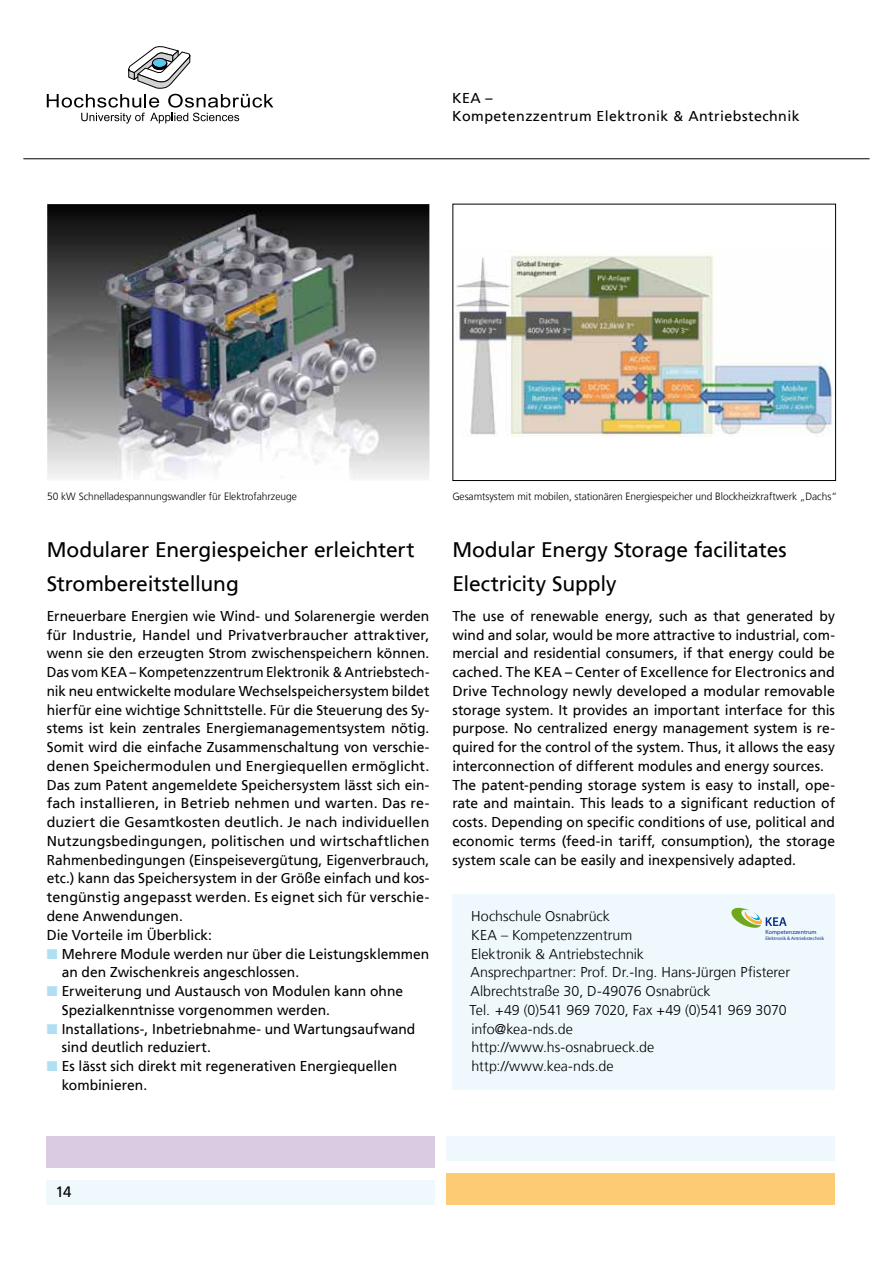
<style>
.page{position:relative;width:893px;height:1263px;background:#fff}
.page>*{position:absolute;margin:0;border:0;box-sizing:border-box;transform-origin:0 0}
.t1{font:21px/33.9px "NDS Frutiger";letter-spacing:-.01em;color:#000}
.t2{font:15px "NDS Frutiger";color:#000}
.t3{font:14.25px/18.8px "NDS Frutiger";color:#000}
.t4{font:300 14.25px/18.8px "NDS Frutiger";color:#000}
.t5{font:14.25px/18px "NDS Frutiger";letter-spacing:.03em;color:#000}
.t6{font:300 10.5px "NDS Frutiger";letter-spacing:-.005em;color:#000}
.t7{font:6px "Myriad Pro";letter-spacing:.01em;color:#0c3183}
.t8{font:4.95px "Myriad Pro";letter-spacing:.005em;color:#0c3183}
.s1{color:#b0dff5}
</style>
<div class="page">
<div style="left:47px;top:1180px;width:388px;height:24px;background:#eff8fd"></div>
<div style="left:47px;top:1136px;width:388px;height:32px;background:#dacbe2"></div>
<div style="left:446px;top:1136px;width:388px;height:25px;background:#eff8fd"></div>
<div style="left:446px;top:1173px;width:388px;height:31px;background:#fccb74"></div>
<hr style="left:23px;top:158px;width:847px;height:1px;background:#000">
<div style="left:452px;top:894px;width:382px;height:196px;background:#eff8fd"></div>
<img style="left:47px;top:204px;width:382px;height:275px">
<img style="left:455px;top:255px;width:378px;height:182px">
<div style="left:452px;top:204px;width:384px;height:277px;border:1px solid #000"></div>
<svg style="left:47px;top:46px;width:226px;height:78px"></svg>
<svg style="left:731px;top:907px;width:56px;height:21px"></svg>
<p class="t5" style="left:452px;top:89px;width:349px">KEA –<br>Kompetenzzentrum Elektronik &amp; Antriebstechnik</p>
<p class="t6" style="left:47px;top:490px;width:251px">50 kW Schnelladespannungswandler für Elektrofahrzeuge</p>
<p class="t6" style="left:452px;top:490px;width:386px">Gesamtsystem mit mobilen, stationären Energiespeicher und Blockheizkraftwerk „Dachs“</p>
<h1 class="t1" style="left:47px;top:533px;width:369px">Modularer Energiespeicher erleichtert<br>Strombereitstellung</h1>
<h1 class="t1" style="left:452px;top:533px;width:336px">Modular Energy Storage facilitates<br>Electricity Supply</h1>
<p class="t3" style="left:47px;top:607px;width:384px">Erneuerbare Energien wie Wind- und Solarenergie werden für Industrie, Handel und Privatverbraucher attraktiver, wenn sie den erzeugten Strom zwischenspeichern können.<br>Das vom KEA – Kompetenzzentrum Elektronik &amp; Antriebstech&shy;nik neu entwickelte modulare Wechselspeichersystem bildet hierfür eine wichtige Schnittstelle. Für die Steuerung des Sy&shy;stems ist kein zentrales Energiemanagementsystem nötig.<br>Somit wird die einfache Zusammenschaltung von verschie&shy;denen Speichermodulen und Energiequellen ermöglicht.<br>Das zum Patent angemeldete Speichersystem lässt sich ein&shy;fach installieren, in Betrieb nehmen und warten. Das re&shy;duziert die Gesamtkosten deutlich. Je nach individuellen Nutzungsbedingungen, politischen und wirtschaftlichen Rahmenbedingungen (Einspeisevergütung, Eigenverbrauch, etc.) kann das Speichersystem in der Größe einfach und kos&shy;tengünstig angepasst werden. Es eignet sich für verschie&shy;dene Anwendungen.<br>Die Vorteile im Überblick:</p>
<p class="t3" style="left:62px;top:944px;width:369px;text-indent:-15px"><span class="s1">■</span> Mehrere Module werden nur über die Leistungsklemmen an den Zwischenkreis angeschlossen.</p>
<p class="t3" style="left:62px;top:982px;width:343px;text-indent:-15px"><span class="s1">■</span> Erweiterung und Austausch von Modulen kann ohne<br>Spezialkenntnisse vorgenommen werden.</p>
<p class="t3" style="left:62px;top:1019px;width:355px;text-indent:-15px"><span class="s1">■</span> Installations-, Inbetriebnahme- und Wartungsaufwand sind deutlich reduziert.</p>
<p class="t3" style="left:62px;top:1057px;width:337px;text-indent:-15px"><span class="s1">■</span> Es lässt sich direkt mit regenerativen Energiequellen kombinieren.</p>
<p class="t3" style="left:452px;top:607px;width:384px">The use of renewable energy, such as that generated by wind and solar, would be more attractive to industrial, com&shy;mercial and residential consumers, if that energy could be cached. The KEA – Center of Excellence for Electronics and Drive Technology newly developed a modular removable storage system. It provides an important interface for this purpose. No centralized energy management system is re&shy;quired for the control of the system. Thus, it allows the easy interconnection of different modules and energy sources.<br>The patent-pending storage system is easy to install, ope&shy;rate and maintain. This leads to a significant reduction of costs. Depending on specific conditions of use, political and economic terms (feed-in tariff, consumption), the storage system scale can be easily and inexpensively adapted.</p>
<p class="t4" style="left:470px;top:907px;width:322px">Hochschule Osnabrück<br>KEA – Kompetenzzentrum<br>Elektronik &amp; Antriebstechnik<br>Ansprechpartner: Prof. Dr.-Ing. Hans-Jürgen Pfisterer<br>Albrechtstraße 30, D-49076 Osnabrück<br>Tel. +49 (0)541 969 7020, Fax +49 (0)541 969 3070 info@kea-nds.de<br>http://www.hs-osnabrueck.de http://www.kea-nds.de</p>
<p class="t7" style="left:765px;top:928px;width:53px">Kompetenzzentrum</p>
<p class="t8" style="left:765px;top:935px;width:60px">Elektronik &amp; Antriebstechnik</p>
<p class="t2" style="left:55px;top:1183px;width:18px">14</p>
</div>
